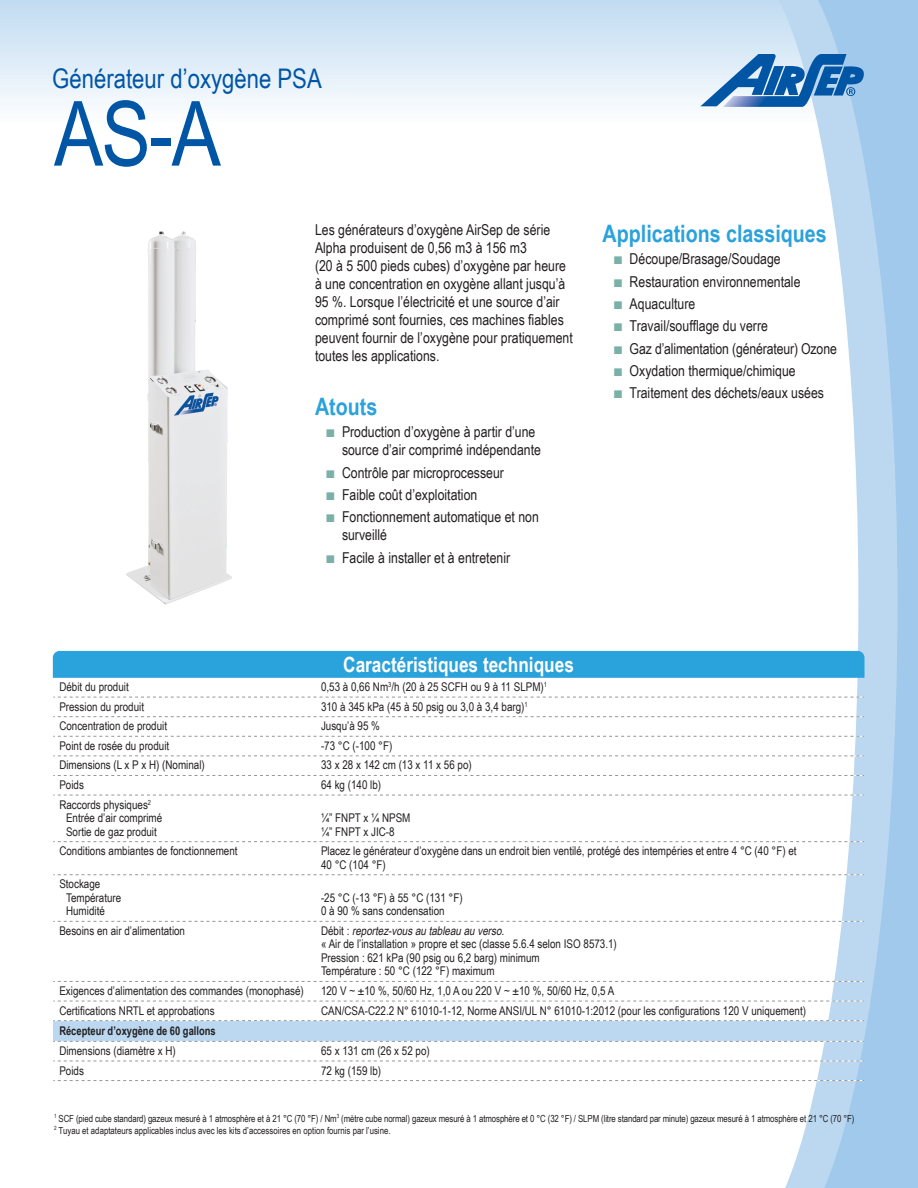
<style>
.page{position:relative;width:918px;height:1188px;background:#fff}
.page>*{position:absolute;margin:0;border:0;box-sizing:border-box;transform-origin:0 0}
.t1{font:90px "Arial Narrow";color:#0155a5}
.t2{font:27px "Arial Narrow";color:#0155a5}
.Large_Subhead{font:700 24px "Arial Narrow";color:#2aa2db}
.Table_Headings{font:700 21px "Arial Narrow";color:#fff}
.Paragraphs{font:15px/18px "Arial Narrow";color:#231f20}
.Specs_Table{font:12px/13.5px "Arial Narrow";color:#231f20}
.Specs_Table-2{font:italic 12px "Arial Narrow";color:#231f20}
.Table_Categories_Bol{font:700 12px "Arial Narrow";color:#231f20;scale:.95 1}
.t3{font:9.75px/12px "Arial Narrow";letter-spacing:-.01em;color:#231f20}
.s1{font-family:"Arial";font-size:16.5px;color:#7bb0a8}
.s2{font-style:normal}
</style>
<div class="page">
<div style="left:0;top:0;width:918px;height:125px;background:linear-gradient(to bottom,#c0dbf1,#fefefe)"></div>
<svg style="left:770px;top:0;width:40px;height:1188px"></svg>
<svg style="left:810px;top:0;width:108px;height:1188px"></svg>
<svg style="left:700px;top:54px;width:164px;height:53px"></svg>
<div style="left:53px;top:1021px;width:811px;height:20px;background:#bbd8f0"></div>
<svg style="left:53px;top:697px;width:811px;height:1px"></svg>
<svg style="left:53px;top:716px;width:811px;height:1px"></svg>
<svg style="left:53px;top:736px;width:811px;height:1px"></svg>
<svg style="left:53px;top:755px;width:811px;height:1px"></svg>
<svg style="left:53px;top:775px;width:811px;height:1px"></svg>
<svg style="left:53px;top:795px;width:811px;height:1px"></svg>
<svg style="left:53px;top:841px;width:811px;height:1px"></svg>
<svg style="left:53px;top:874px;width:811px;height:1px"></svg>
<svg style="left:53px;top:921px;width:811px;height:1px"></svg>
<svg style="left:53px;top:981px;width:811px;height:1px"></svg>
<svg style="left:53px;top:1001px;width:811px;height:1px"></svg>
<svg style="left:53px;top:1020px;width:811px;height:1px"></svg>
<svg style="left:53px;top:1041px;width:811px;height:1px"></svg>
<svg style="left:53px;top:1061px;width:811px;height:1px"></svg>
<svg style="left:53px;top:1080px;width:811px;height:1px"></svg>
<img style="left:126px;top:231px;width:106px;height:374px">
<div style="left:53px;top:651px;width:811px;height:27px;background:#2aa2db"></div>
<p class="t2" style="left:52px;top:59px;width:271px">Générateur d’oxygène PSA</p>
<p class="t1" style="left:54px;top:68px;width:168px">AS-A</p>
<p class="Paragraphs" style="left:315px;top:221px;width:259px">Les générateurs d’oxygène AirSep de série Alpha produisent de 0,56 m3 à 156 m3<br>(20 à 5 500 pieds cubes) d’oxygène par heure à une concentration en oxygène allant jusqu’à 95 %. Lorsque l’électricité et une source d’air comprimé sont fournies, ces machines fiables peuvent fournir de l’oxygène pour pratiquement toutes les applications.</p>
<p class="Large_Subhead" style="left:315px;top:388px;width:64px">Atouts</p>
<p class="Paragraphs" style="left:342px;top:422px;width:200px;text-indent:-16px"><span class="s1">■</span> Production d’oxygène à partir d’une source d’air comprimé indépendante</p>
<p class="Paragraphs" style="left:326px;top:463px;width:180px"><span class="s1">■</span> Contrôle par microprocesseur</p>
<p class="Paragraphs" style="left:326px;top:485px;width:153px"><span class="s1">■</span> Faible coût d’exploitation</p>
<p class="Paragraphs" style="left:342px;top:507px;width:198px;text-indent:-16px"><span class="s1">■</span> Fonctionnement automatique et non surveillé</p>
<p class="Paragraphs" style="left:326px;top:548px;width:186px"><span class="s1">■</span> Facile à installer et à entretenir</p>
<p class="Large_Subhead" style="left:603px;top:215px;width:226px">Applications classiques</p>
<p class="Paragraphs" style="left:613px;top:249px;width:169px"><span class="s1">■</span> Découpe/Brasage/Soudage</p>
<p class="Paragraphs" style="left:613px;top:272px;width:189px"><span class="s1">■</span> Restauration environnementale</p>
<p class="Paragraphs" style="left:613px;top:294px;width:84px"><span class="s1">■</span> Aquaculture</p>
<p class="Paragraphs" style="left:613px;top:316px;width:156px"><span class="s1">■</span> Travail/soufflage du verre</p>
<p class="Paragraphs" style="left:613px;top:339px;width:225px"><span class="s1">■</span> Gaz d’alimentation (générateur) Ozone</p>
<p class="Paragraphs" style="left:613px;top:361px;width:184px"><span class="s1">■</span> Oxydation thermique/chimique</p>
<p class="Paragraphs" style="left:613px;top:383px;width:212px"><span class="s1">■</span> Traitement des déchets/eaux usées</p>
<p class="Table_Headings" style="left:343px;top:649px;width:232px">Caractéristiques techniques</p>
<p class="Specs_Table" style="left:59px;top:680px;width:71px">Débit du produit</p>
<p class="Specs_Table" style="left:321px;top:680px;width:228px">0,53 à 0,66 Nm<sup>3</sup>/h (20 à 25 SCFH ou 9 à 11 SLPM)<sup>1</sup></p>
<p class="Specs_Table" style="left:59px;top:699px;width:86px">Pression du produit</p>
<p class="Specs_Table" style="left:321px;top:699px;width:208px">310 à 345 kPa (45 à 50 psig ou 3,0 à 3,4 barg)<sup>1</sup></p>
<p class="Specs_Table" style="left:59px;top:719px;width:109px">Concentration de produit</p>
<p class="Specs_Table" style="left:321px;top:719px;width:61px">Jusqu’à 95 %</p>
<p class="Specs_Table" style="left:59px;top:738px;width:111px">Point de rosée du produit</p>
<p class="Specs_Table" style="left:321px;top:738px;width:73px">-73 °C (-100 °F)</p>
<p class="Specs_Table" style="left:59px;top:758px;width:147px">Dimensions (L x P x H) (Nominal)</p>
<p class="Specs_Table" style="left:321px;top:758px;width:152px">33 x 28 x 142 cm (13 x 11 x 56 po)</p>
<p class="Specs_Table" style="left:59px;top:778px;width:26px">Poids</p>
<p class="Specs_Table" style="left:321px;top:778px;width:62px">64 kg (140 lb)</p>
<p class="Specs_Table" style="left:59px;top:797px;width:93px">Raccords physiques<sup>2</sup></p>
<p class="Specs_Table" style="left:66px;top:811px;width:98px">Entrée d’air comprimé<br>Sortie de gaz produit</p>
<p class="Specs_Table" style="left:321px;top:811px;width:91px">¼” FNPT x ¼ NPSM</p>
<p class="Specs_Table" style="left:321px;top:824px;width:75px">¼” FNPT x JIC-8</p>
<p class="Specs_Table" style="left:59px;top:844px;width:180px">Conditions ambiantes de fonctionnement</p>
<p class="Specs_Table" style="left:321px;top:844px;width:477px">Placez le générateur d’oxygène dans un endroit bien ventilé, protégé des intempéries et entre 4 °C (40 °F) et<br>40 °C (104 °F)</p>
<p class="Specs_Table" style="left:59px;top:877px;width:43px">Stockage</p>
<p class="Specs_Table" style="left:66px;top:890px;width:57px">Température</p>
<p class="Specs_Table" style="left:66px;top:904px;width:40px">Humidité</p>
<p class="Specs_Table" style="left:321px;top:890px;width:143px">-25 °C (-13 °F) à 55 °C (131 °F)</p>
<p class="Specs_Table" style="left:321px;top:904px;width:125px">0 à 90 % sans condensation</p>
<p class="Specs_Table" style="left:59px;top:924px;width:127px">Besoins en air d’alimentation</p>
<p class="Specs_Table-2" style="left:321px;top:922px;width:188px"><span class="s2">D é b i t :</span> reportez-vousautableauauverso.</p>
<p class="Specs_Table" style="left:321px;top:937px;width:297px">« Air de l’installation » propre et sec (classe 5.6.4 selon ISO 8573.1)</p>
<p class="Specs_Table" style="left:321px;top:951px;width:220px">Pression : 621 kPa (90 psig ou 6,2 barg) minimum</p>
<p class="Specs_Table" style="left:321px;top:964px;width:175px">Température : 50 °C (122 °F) maximum</p>
<p class="Specs_Table" style="left:59px;top:984px;width:246px">Exigences d’alimentation des commandes (monophasé)</p>
<p class="Specs_Table" style="left:321px;top:984px;width:295px">120 V ~ ±10 %, 50/60 Hz, 1,0 A ou 220 V ~ ±10 %, 50/60 Hz, 0,5 A</p>
<p class="Specs_Table" style="left:59px;top:1003px;width:157px">Certifications NRTL et approbations</p>
<p class="Specs_Table" style="left:321px;top:1003px;width:487px">CAN/CSA-C22.2 N° 61010-1-12, Norme ANSI/UL N° 61010-1:2012 (pour les configurations 120 V uniquement)</p>
<p class="Table_Categories_Bol" style="left:59px;top:1022px;width:166px">Récepteur d’oxygène de 60 gallons</p>
<p class="Specs_Table" style="left:59px;top:1044px;width:118px">Dimensions (diamètre x H)</p>
<p class="Specs_Table" style="left:321px;top:1044px;width:110px">65 x 131 cm (26 x 52 po)</p>
<p class="Specs_Table" style="left:59px;top:1063px;width:26px">Poids</p>
<p class="Specs_Table" style="left:321px;top:1063px;width:62px">72 kg (159 lb)</p>
<p class="t3" style="left:54px;top:1112px;width:802px"><sup>1</sup> SCF (pied cube standard) gazeux mesuré à 1 atmosphère et à 21 °C (70 °F) / Nm<sup>3</sup> (mètre cube normal) gazeux mesuré à 1 atmosphère et 0 °C (32 °F) / SLPM (litre standard par minute) gazeux mesuré à 1 atmosphère et 21 °C (70 °F)<br><sup>2</sup> Tuyau et adaptateurs applicables inclus avec les kits d’accessoires en option fournis par l’usine.</p>
</div>
